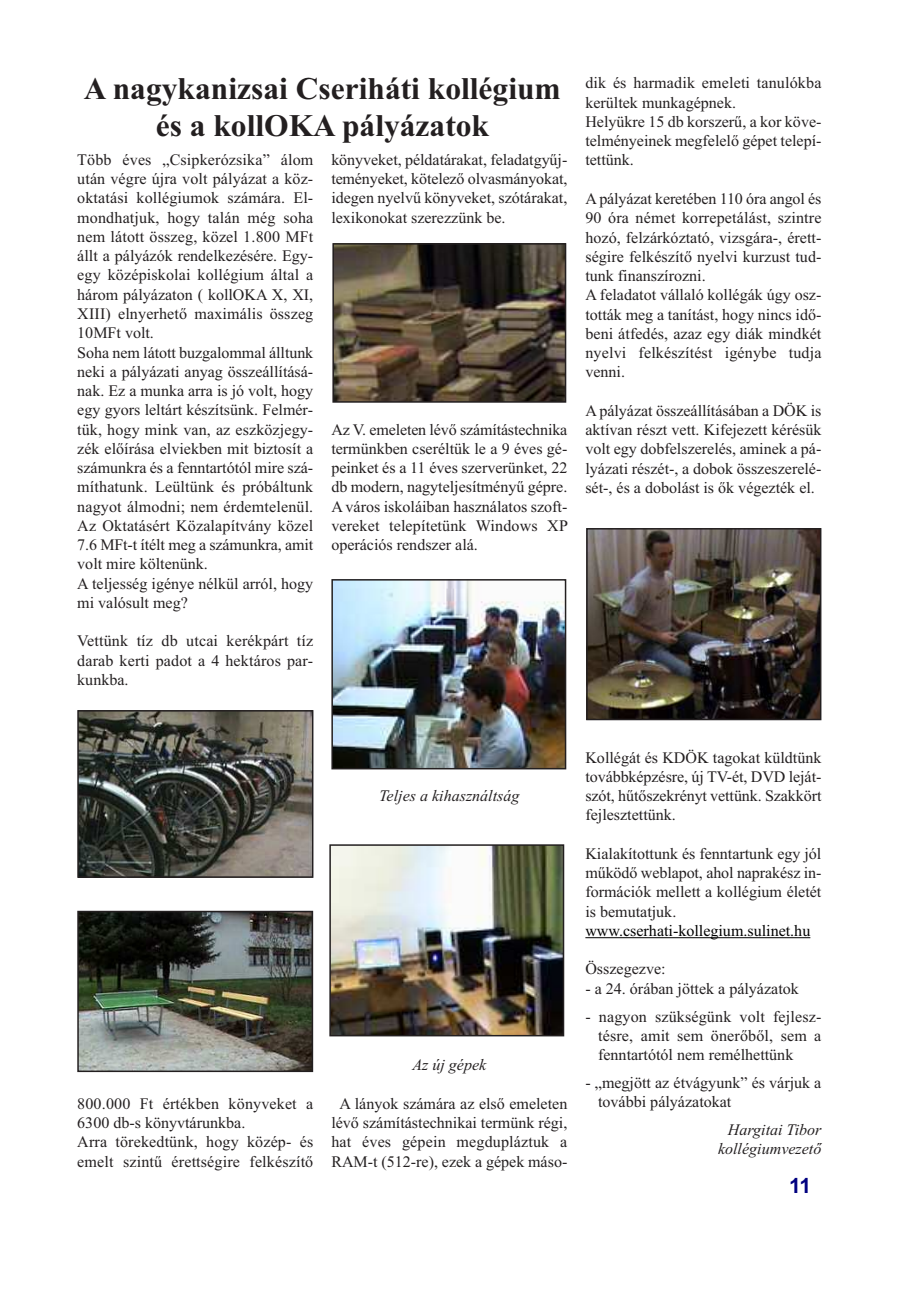
<style>
.page{position:relative;width:920px;height:1290px;background:#fff}
.page>*{position:absolute;margin:0;border:0;box-sizing:border-box;transform-origin:0 0}
.t1{font:700 31.5px/37.8px "Times New Roman";color:#231f20;text-align:center}
.t2{font:700 21px "Arial";color:#000080}
.t3{font:16.05px/19.2px "Times New Roman";color:#231f20;text-align:justify}
.t4{font:italic 16.05px/19.2px "Times New Roman";color:#231f20;text-align:right}
.t5{font:16.05px "Times New Roman";color:#000}
</style>
<div class="page">
<hr style="left:585px;top:937px;width:225px;height:1px;background:#000">
<img style="left:80px;top:713px;width:230px;height:162px">
<div style="left:77px;top:710px;width:236px;height:168px;border:2px solid #231f20"></div>
<img style="left:80px;top:914px;width:230px;height:155px">
<div style="left:77px;top:911px;width:236px;height:161px;border:2px solid #231f20"></div>
<img style="left:335px;top:246px;width:228px;height:154px">
<div style="left:332px;top:243px;width:234px;height:160px;border:2px solid #231f20"></div>
<img style="left:334px;top:582px;width:229px;height:184px">
<div style="left:331px;top:579px;width:235px;height:190px;border:2px solid #231f20"></div>
<img style="left:332px;top:847px;width:229px;height:186px">
<div style="left:329px;top:844px;width:235px;height:192px;border:2px solid #231f20"></div>
<img style="left:589px;top:531px;width:229px;height:186px">
<div style="left:586px;top:528px;width:235px;height:192px;border:2px solid #231f20"></div>
<h1 class="t1" style="left:84px;top:69px;width:478px">A nagykanizsai Cseriháti kollégium és a kollOKA pályázatok</h1>
<p class="t3" style="left:77px;top:150px;width:238px;text-align:left">Több éves „Csipkerózsika” álom után végre újra volt pályázat a köz&shy;oktatási kollégiumok számára. El&shy;mondhatjuk, hogy talán még soha nem látott összeg, közel 1.800 MFt állt a pályázók rendelkezésére. Egy&shy;egy középiskolai kollégium által a három pályázaton ( kollOKA X, XI, XIII) elnyerhető maximális összeg 10MFt volt.<br>Soha nem látott buzgalommal álltunk neki a pályázati anyag összeállításá&shy;nak. Ez a munka arra is jó volt, hogy egy gyors leltárt készítsünk. Felmér&shy;tük, hogy mink van, az eszközjegy&shy;zék előírása elviekben mit biztosít a számunkra és a fenntartótól mire szá&shy;míthatunk. Leültünk és próbáltunk nagyot álmodni; nem érdemtelenül.<br>Az Oktatásért Közalapítvány közel 7.6 MFt-t ítélt meg a számunkra, amit volt mire költenünk.<br>A teljesség igénye nélkül arról, hogy mi valósult meg?</p>
<p class="t3" style="left:77px;top:631px;width:238px">Vettünk tíz db utcai kerékpárt tíz darab kerti padot a 4 hektáros par&shy;kunkba.</p>
<p class="t3" style="left:331px;top:150px;width:238px">könyveket, példatárakat, feladatgyűj&shy;teményeket, kötelező olvasmányokat, idegen nyelvű könyveket, szótárakat, lexikonokat szerezzünk be.</p>
<p class="t3" style="left:331px;top:419px;width:238px">Az V. emeleten lévő számítástechnika termünkben cseréltük le a 9 éves gé&shy;peinket és a 11 éves szerverünket, 22 db modern, nagyteljesítményű gépre.<br>A város iskoláiban használatos szoft&shy;vereket telepítetünk Windows XP operációs rendszer alá.</p>
<p class="t3" style="left:585px;top:73px;width:238px;text-align:left">dik és harmadik emeleti tanulókba kerültek munkagépnek.<br>Helyükre 15 db korszerű, a kor köve&shy;telményeinek megfelelő gépet telepí&shy;tettünk.</p>
<p class="t3" style="left:585px;top:189px;width:238px;text-align:left">A pályázat keretében 110 óra angol és<br>90 óra német korrepetálást, szintre hozó, felzárkóztató, vizsgára-, érett&shy;ségire felkészítő nyelvi kurzust tud&shy;tunk finanszírozni.<br>A feladatot vállaló kollégák úgy osz&shy;tották meg a tanítást, hogy nincs idő&shy;beni átfedés, azaz egy diák mindkét nyelvi felkészítést igénybe tudja venni.</p>
<p class="t3" style="left:585px;top:401px;width:238px">A pályázat összeállításában a DÖK is aktívan részt vett. Kifejezett kérésük volt egy dobfelszerelés, aminek a pá&shy;lyázati részét-, a dobok összeszerelé&shy;sét-, és a dobolást is ők végezték el.</p>
<p class="t3" style="left:77px;top:1093px;width:238px;text-align:left">800.000 Ft értékben könyveket a<br>6300 db-s könyvtárunkba.<br>Arra törekedtünk, hogy közép- és emelt szintű érettségire felkészítő</p>
<p class="t4" style="left:379px;top:785px;width:142px">Teljes a kihasználtság</p>
<p class="t4" style="left:412px;top:1055px;width:75px">Az új gépek</p>
<p class="t3" style="left:331px;top:1093px;width:238px;text-align:center">A lányok számára az első emeleten lévő számítástechnikai termünk régi, hat éves gépein megdupláztuk a RAM-t (512-re), ezek a gépek máso-</p>
<p class="t3" style="left:585px;top:747px;width:238px">Kollégát és KDÖK tagokat küldtünk továbbképzésre, új TV-ét, DVD leját&shy;szót, hűtőszekrényt vettünk. Szakkört fejlesztettünk.</p>
<p class="t3" style="left:585px;top:844px;width:238px">Kialakítottunk és fenntartunk egy jól működő weblapot, ahol naprakész in&shy;formációk mellett a kollégium életét is bemutatjuk.</p>
<p class="t5" style="left:585px;top:921px;width:226px">www.cserhati-kollegium.sulinet.hu</p>
<p class="t3" style="left:585px;top:959px;width:82px">Összegezve:</p>
<p class="t3" style="left:585px;top:978px;width:215px">- a 24. órában jöttek a pályázatok</p>
<p class="t3" style="left:598px;top:1006px;width:225px;text-indent:-13px">- nagyon szükségünk volt fejlesz&shy;tésre, amit sem önerőből, sem a fenntartótól nem remélhettünk</p>
<p class="t3" style="left:598px;top:1073px;width:225px;text-indent:-13px">- „megjött az étvágyunk” és várjuk a további pályázatokat</p>
<p class="t4" style="left:718px;top:1120px;width:105px">Hargitai Tibor kollégiumvezető</p>
<h2 class="t2" style="left:789px;top:1173px;width:24px">11</h2>
</div>
